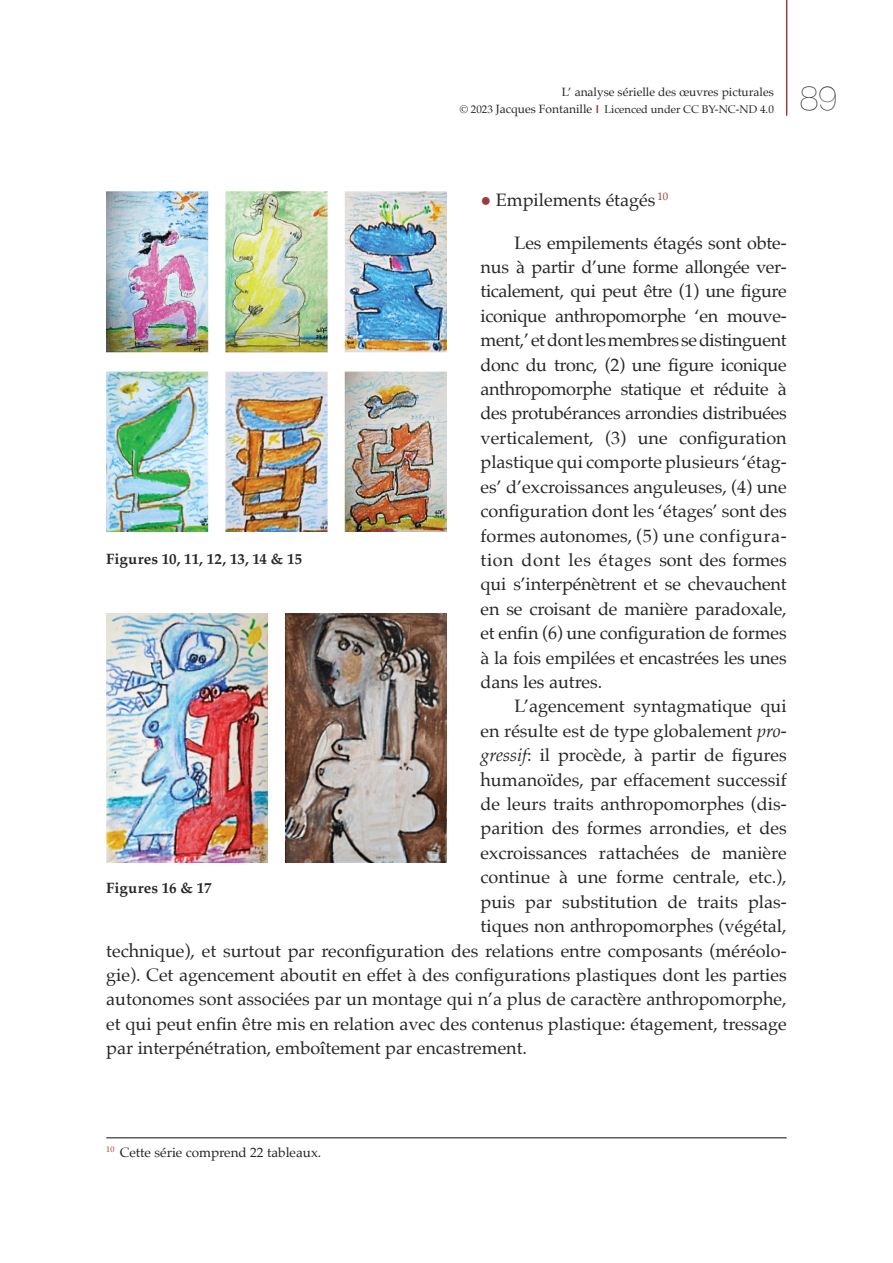
<style>
.page{position:relative;width:893px;height:1263px;background:#fff}
.page>*{position:absolute;margin:0;border:0;box-sizing:border-box;transform-origin:0 0}
.t1{font:100 36px "CF Helvetica";color:#272526}
.t2{font:18px/24.5px "Palatino";color:#272526;text-align:justify}
.t3{font:700 15px "Palatino";letter-spacing:.01em;color:#272526}
.t4{font:13.5px "Palatino";color:#272526}
.t5{font:12px "Palatino";color:#272526}
.t6{font:11.1px "Palatino";color:#272526}
.s1{font-size:12px}
.s2{font-family:"Helvetica";font-weight:700;color:#9b3b3d}
.s3{color:#9b3b3d}
.s4{font-style:italic}
</style>
<div class="page">
<hr style="left:786px;top:0;width:1px;height:116px;background:#9b3b3d">
<hr style="left:106px;top:1137px;width:681px;height:1px;background:#272526">
<img style="left:106px;top:191px;width:340px;height:340px">
<img style="left:106px;top:613px;width:340px;height:249px">
<p class="t5" style="left:562px;top:82px;width:214px">L’ analyse sérielle des œuvres picturales</p>
<p class="t6" style="left:460px;top:100px;width:316px">© 2023 <span class="s1">Jacques Fontanille</span> <span class="s2">|</span> Licenced under CC BY-NC-ND 4.0</p>
<h1 class="t1" style="left:800px;top:79px;width:39px">89</h1>
<p class="t2" style="left:480px;top:188px;width:189px"><span class="s3">●</span> Empilements étagés <sup>10</sup></p>
<p class="t2" style="left:480px;top:230px;width:308px;text-indent:34px">Les empilements étagés sont obte&shy;nus à partir d’une forme allongée ver&shy;ticalement, qui peut être (1) une figure iconique anthropomorphe ‘en mouve&shy;ment,’ et dont les membres se distinguent donc du tronc, (2) une figure iconique anthropomorphe statique et réduite à des protubérances arrondies distribuées verticalement, (3) une configuration plastique qui comporte plusieurs ‘étag&shy;es’ d’excroissances anguleuses, (4) une configuration dont les ‘étages’ sont des formes autonomes, (5) une configura&shy;tion dont les étages sont des formes qui s’interpénètrent et se chevauchent en se croisant de manière paradoxale, et enfin (6) une configuration de formes à la fois empilées et encastrées les unes dans les autres.</p>
<p class="t2" style="left:514px;top:694px;width:274px">L’agencement syntagmatique qui</p>
<p class="t2" style="left:480px;top:718px;width:308px">en résulte est de type globalement <span class="s4">pro-</span></p>
<p class="t2" style="left:480px;top:743px;width:308px"><span class="s4">gressif</span>: il procède, à partir de figures</p>
<p class="t2" style="left:480px;top:767px;width:308px">humanoïdes, par effacement successif</p>
<p class="t2" style="left:480px;top:791px;width:308px">de leurs traits anthropomorphes (dis-</p>
<p class="t2" style="left:480px;top:816px;width:308px">parition des formes arrondies, et des</p>
<p class="t2" style="left:480px;top:840px;width:308px">excroissances rattachées de manière</p>
<p class="t2" style="left:481px;top:865px;width:307px">continue à une forme centrale, etc.),</p>
<p class="t2" style="left:481px;top:889px;width:308px">puis par substitution de traits plas-</p>
<p class="t2" style="left:481px;top:914px;width:307px">tiques non anthropomorphes (végétal,</p>
<p class="t2" style="left:106px;top:938px;width:682px">technique), et surtout par reconfiguration des relations entre composants (méréolo-</p>
<p class="t2" style="left:106px;top:962px;width:682px">gie). Cet agencement aboutit en effet à des configurations plastiques dont les parties</p>
<p class="t2" style="left:106px;top:987px;width:682px">autonomes sont associées par un montage qui n’a plus de caractère anthropomorphe,</p>
<p class="t2" style="left:106px;top:1011px;width:682px">et qui peut enfin être mis en relation avec des contenus plastique: étagement, tressage</p>
<p class="t2" style="left:106px;top:1036px;width:422px">par interpénétration, emboîtement par encastrement.</p>
<p class="t3" style="left:106px;top:546px;width:197px">Figures 10, 11, 12, 13, 14 &amp; 15</p>
<p class="t3" style="left:106px;top:875px;width:107px">Figures 16 &amp; 17</p>
<p class="t4" style="left:106px;top:1141px;width:217px"><sup>10</sup> Cette série comprend 22 tableaux.</p>
</div>
